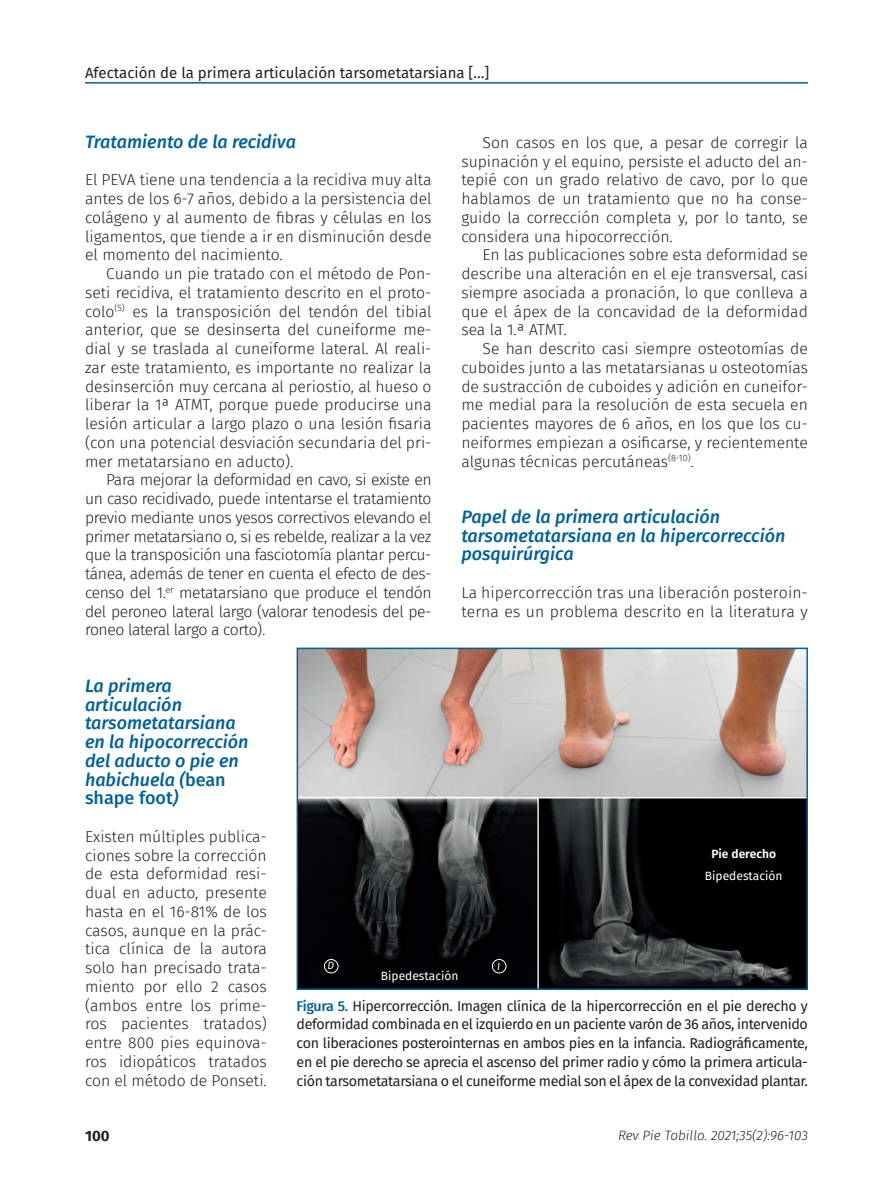
<style>
.page{position:relative;width:893px;height:1191px;background:#fff}
.page>*{position:absolute;margin:0;border:0;box-sizing:border-box;transform-origin:0 0}
.Subladillo{font:italic 500 18px/18.8px "Fira Sans FS";color:#00609d}
.Párrafo_general{font:300 15.75px/18.8px "Fira Sans FS";color:#231f20;text-align:justify}
.Primer_párrafo{font:300 15.75px/18.8px "Fira Sans FS";color:#231f20;text-align:justify}
.t1{font:15px "Fira Sans FS";color:#231f20}
.t2{font:700 15px "Fira Sans FS";color:#231f20}
.Pie_de_foto{font:14.25px/18.8px "Fira Sans FS";letter-spacing:-.025em;color:#231f20;text-align:justify}
.t3{font:italic 300 13.5px "Fira Sans FS";color:#231f20}
.Letra_figura{font:12px "Fira Sans FS";color:#fff}
.Letra_figura-2{font:600 12px "Fira Sans FS";color:#fff}
.Letra_figura-3{font:italic 10.5px "Fira Sans FS";color:#fff}
.s1{font-style:normal}
.s2{font-weight:500;color:#00609d}
</style>
<div class="page">
<hr style="left:85px;top:82px;width:723px;height:2px;background:#00609d">
<img style="left:300px;top:650px;width:505px;height:337px">
<div style="left:297px;top:647px;width:511px;height:343px;border:2px solid #00609d"></div>
<div style="left:324px;top:959px;width:14px;height:14px;border:1px solid #fff;border-radius:50%"></div>
<div style="left:492px;top:959px;width:14px;height:14px;border:1px solid #fff;border-radius:50%"></div>
<p class="t1" style="left:85px;top:62px;width:406px">Afectación de la primera articulación tarsometatarsiana […]</p>
<p class="Subladillo" style="left:85px;top:132px;width:212px">Tratamiento de la recidiva</p>
<p class="Primer_párrafo" style="left:85px;top:170px;width:348px">El PEVA tiene una tendencia a la recidiva muy alta antes de los 6-7 años, debido a la persistencia del colágeno y al aumento de fibras y células en los ligamentos, que tiende a ir en disminución desde el momento del nacimiento.</p>
<p class="Párrafo_general" style="left:85px;top:264px;width:348px;text-indent:21px">Cuando un pie tratado con el método de Pon&shy;seti recidiva, el tratamiento descrito en el proto&shy;colo<sup>(5)</sup> es la transposición del tendón del tibial anterior, que se desinserta del cuneiforme me&shy;dial y se traslada al cuneiforme lateral. Al reali&shy;zar este tratamiento, es importante no realizar la desinserción muy cercana al periostio, al hueso o liberar la 1ª ATMT, porque puede producirse una lesión articular a largo plazo o una lesión fisaria (con una potencial desviación secundaria del pri&shy;mer metatarsiano en aducto).</p>
<p class="Párrafo_general" style="left:85px;top:470px;width:348px;text-indent:21px">Para mejorar la deformidad en cavo, si existe en un caso recidivado, puede intentarse el tratamiento previo mediante unos yesos correctivos elevando el primer metatarsiano o, si es rebelde, realizar a la vez que la transposición una fasciotomía plantar percu&shy;tánea, además de tener en cuenta el efecto de des&shy;censo del 1.<sup>er</sup> metatarsiano que produce el tendón del peroneo lateral largo (valorar tenodesis del pe&shy;roneo lateral largo a corto).</p>
<p class="Subladillo" style="left:85px;top:676px;width:165px">La primera articulación tarsometatarsiana en la hipocorrección del aducto o pie en habichuela (<span class="s1">bean shape foot</span>)</p>
<p class="Primer_párrafo" style="left:85px;top:827px;width:183px">Existen múltiples publica&shy;ciones sobre la corrección de esta deformidad resi&shy;dual en aducto, presente hasta en el 16-81% de los casos, aunque en la prác&shy;tica clínica de la autora solo han precisado trata&shy;miento por ello 2 casos (ambos entre los prime&shy;ros pacientes tratados) entre 800 pies equinova&shy;ros idiopáticos tratados con el método de Ponseti.</p>
<p class="Párrafo_general" style="left:461px;top:133px;width:348px;text-indent:21px">Son casos en los que, a pesar de corregir la supinación y el equino, persiste el aducto del an&shy;tepié con un grado relativo de cavo, por lo que hablamos de un tratamiento que no ha conse&shy;guido la corrección completa y, por lo tanto, se considera una hipocorrección.</p>
<p class="Párrafo_general" style="left:461px;top:245px;width:348px;text-indent:21px">En las publicaciones sobre esta deformidad se describe una alteración en el eje transversal, casi siempre asociada a pronación, lo que conlleva a que el ápex de la concavidad de la deformidad sea la 1.ª ATMT.</p>
<p class="Párrafo_general" style="left:461px;top:339px;width:348px;text-indent:21px">Se han descrito casi siempre osteotomías de cuboides junto a las metatarsianas u osteotomías de sustracción de cuboides y adición en cuneifor&shy;me medial para la resolución de esta secuela en pacientes mayores de 6 años, en los que los cu&shy;neiformes empiezan a osificarse, y recientemente algunas técnicas percutáneas<sup>(8-10)</sup>.</p>
<p class="Subladillo" style="left:461px;top:507px;width:326px">Papel de la primera articulación tarsometatarsiana en la hipercorrección posquirúrgica</p>
<p class="Primer_párrafo" style="left:461px;top:583px;width:348px">La hipercorrección tras una liberación posteroin&shy;terna es un problema descrito en la literatura y</p>
<p class="Letra_figura-2" style="left:711px;top:844px;width:66px">Pie derecho</p>
<p class="Letra_figura" style="left:705px;top:867px;width:79px">Bipedestación</p>
<p class="Letra_figura-3" style="left:327px;top:958px;width:8px">D</p>
<p class="Letra_figura-3" style="left:497px;top:958px;width:5px">I</p>
<p class="Letra_figura" style="left:381px;top:967px;width:79px">Bipedestación</p>
<p class="Pie_de_foto" style="left:297px;top:996px;width:513px"><span class="s2">Figura 5.</span> Hipercorrección. Imagen clínica de la hipercorrección en el pie derecho y deformidad combinada en el izquierdo en un paciente varón de 36 años, intervenido con liberaciones posterointernas en ambos pies en la infancia. Radiográficamente, en el pie derecho se aprecia el ascenso del primer radio y cómo la primera articula&shy;ción tarsometatarsiana o el cuneiforme medial son el ápex de la convexidad plantar.</p>
<p class="t2" style="left:85px;top:1124px;width:26px">100</p>
<p class="t3" style="left:618px;top:1125px;width:191px">Rev Pie Tobillo. 2021;35(2):96-103</p>
</div>
